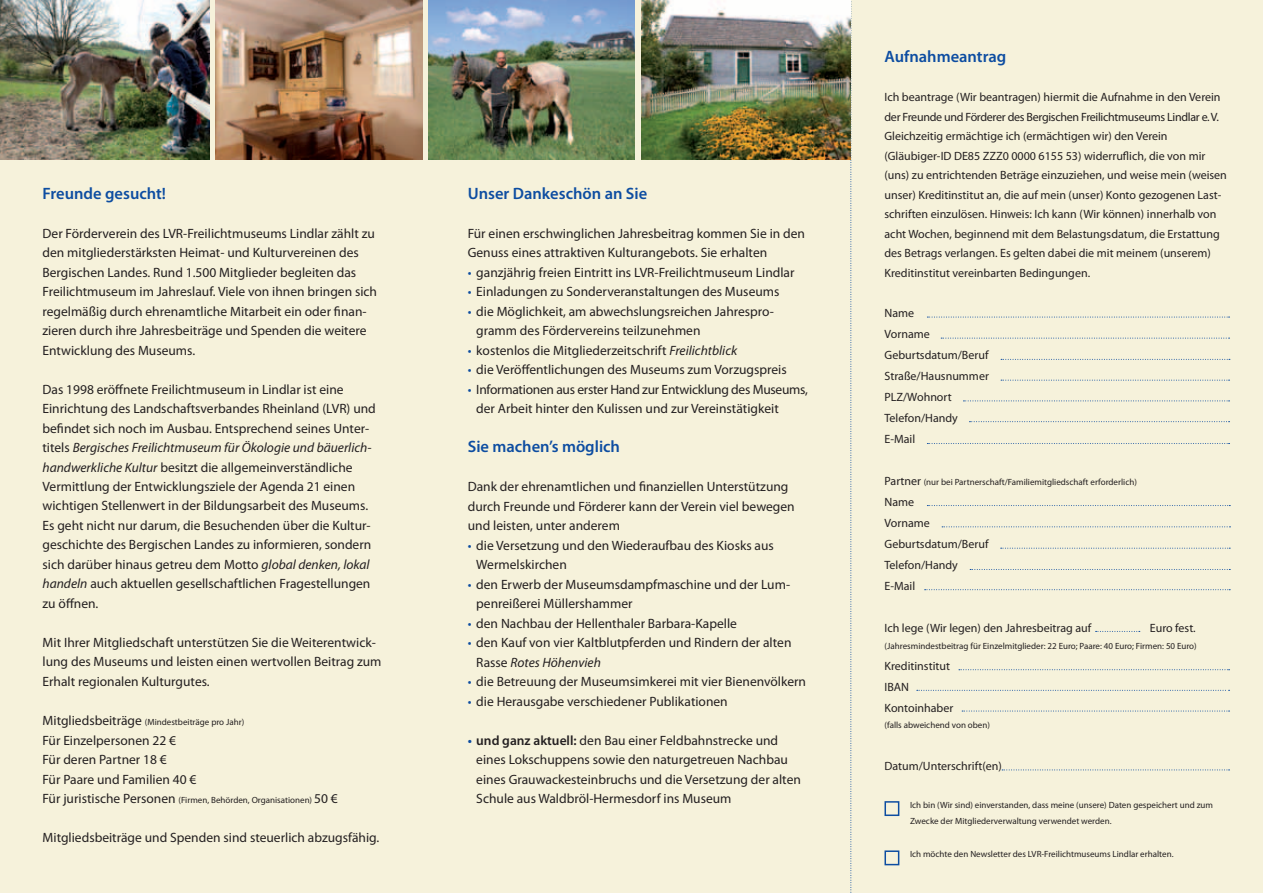
<style>
.page{position:relative;width:1263px;height:893px;background:#f6f2db}
.page>*{position:absolute;margin:0;border:0;box-sizing:border-box;transform-origin:0 0}
.t1{font:600 16.5px "Myriad Pro";color:#0d4da1}
.t2{font:13.5px/19.5px "Myriad Pro";color:#231f20}
.t3{font:12px/21px "Myriad Pro";color:#231f20}
.t4{font:9px/16.5px "Myriad Pro";color:#231f20}
.s1{font-style:italic}
.s2{font-size:13.5px}
.s3{color:#0d4da1}
.s4{font-weight:600;color:#0d4da1}
.s5{font-weight:600}
.s6{font-size:12px}
</style>
<div class="page">
<div style="left:884px;top:801px;width:15px;height:15px;border:2px solid #0d4da1"></div>
<div style="left:884px;top:850px;width:15px;height:15px;border:2px solid #0d4da1"></div>
<svg style="left:1095px;top:631px;width:45px;height:1px"></svg>
<svg style="left:927px;top:317px;width:302px;height:1px"></svg>
<svg style="left:941px;top:338px;width:288px;height:1px"></svg>
<svg style="left:1001px;top:359px;width:229px;height:1px"></svg>
<svg style="left:1001px;top:380px;width:228px;height:1px"></svg>
<svg style="left:963px;top:401px;width:266px;height:1px"></svg>
<svg style="left:970px;top:569px;width:260px;height:1px"></svg>
<svg style="left:925px;top:589px;width:305px;height:1px"></svg>
<svg style="left:927px;top:505px;width:303px;height:1px"></svg>
<svg style="left:942px;top:526px;width:288px;height:1px"></svg>
<svg style="left:1001px;top:548px;width:229px;height:1px"></svg>
<svg style="left:962px;top:711px;width:267px;height:1px"></svg>
<svg style="left:1002px;top:769px;width:227px;height:1px"></svg>
<svg style="left:959px;top:669px;width:270px;height:1px"></svg>
<svg style="left:917px;top:690px;width:312px;height:1px"></svg>
<svg style="left:969px;top:421px;width:260px;height:1px"></svg>
<svg style="left:927px;top:443px;width:302px;height:1px"></svg>
<svg style="left:850px;top:0;width:2px;height:893px"></svg>
<img style="left:216px;top:0;width:206px;height:160px">
<img style="left:428px;top:0;width:207px;height:160px">
<img style="left:641px;top:0;width:209px;height:160px">
<img style="left:0;top:0;width:209px;height:160px">
<p class="t1" style="left:43px;top:182px;width:125px">Freunde gesucht!</p>
<p class="t2" style="left:43px;top:223px;width:336px">Der Förderverein des LVR-Freilichtmuseums Lindlar zählt zu den mitgliederstärksten Heimat- und Kulturvereinen des Bergischen Landes. Rund 1.500 Mitglieder begleiten das Freilichtmuseum im Jahreslauf. Viele von ihnen bringen sich regelmäßig durch ehrenamtliche Mitarbeit ein oder finan&shy;zieren durch ihre Jahresbeiträge und Spenden die weitere Entwicklung des Museums.</p>
<p class="t2" style="left:43px;top:379px;width:335px">Das 1998 eröffnete Freilichtmuseum in Lindlar ist eine Einrichtung des Landschaftsverbandes Rheinland (LVR) und befindet sich noch im Ausbau. Entsprechend seines Unter&shy;titels <span class="s1">Bergisches Freilichtmuseum für Ökologie und bäuerlich&shy;handwerkliche Kultur</span> besitzt die allgemeinverständliche Vermittlung der Entwicklungsziele der Agenda 21 einen wichtigen Stellenwert in der Bildungsarbeit des Museums.<br>Es geht nicht nur darum, die Besuchenden über die Kultur&shy;geschichte des Bergischen Landes zu informieren, sondern sich darüber hinaus getreu dem Motto <span class="s1">global denken, lokal handeln</span> auch aktuellen gesellschaftlichen Fragestellungen zu öffnen.</p>
<p class="t2" style="left:43px;top:632px;width:341px">Mit Ihrer Mitgliedschaft unterstützen Sie die Weiterentwick&shy;lung des Museums und leisten einen wertvollen Beitrag zum<br>Erhalt regionalen Kulturgutes.</p>
<p class="t4" style="left:43px;top:714px;width:203px"><span class="s2">Mitgliedsbeiträge</span> (Mindestbeiträge pro Jahr)</p>
<p class="t2" style="left:43px;top:730px;width:155px">Für Einzelpersonen 22 €<br>Für deren Partner 18 €<br>Für Paare und Familien 40 €</p>
<p class="t4" style="left:43px;top:792px;width:297px"><span class="s2">Für juristische Personen</span> (Firmen, Behörden, Organisationen) <span class="s2">50 €</span></p>
<p class="t2" style="left:43px;top:828px;width:338px">Mitgliedsbeiträge und Spenden sind steuerlich abzugsfähig.</p>
<p class="t1" style="left:468px;top:182px;width:181px">Unser Dankeschön an Sie</p>
<p class="t2" style="left:468px;top:223px;width:339px">Für einen erschwinglichen Jahresbeitrag kommen Sie in den<br>Genuss eines attraktiven Kulturangebots. Sie erhalten</p>
<p class="t2" style="left:468px;top:262px;width:328px"><span class="s3">•</span> ganzjährig freien Eintritt ins LVR-Freilichtmuseum Lindlar</p>
<p class="t2" style="left:468px;top:282px;width:313px"><span class="s3">•</span> Einladungen zu Sonderveranstaltungen des Museums</p>
<p class="t2" style="left:476px;top:301px;width:299px;text-indent:-9px"><span class="s3">•</span> die Möglichkeit, am abwechslungsreichen Jahrespro&shy;gramm des Fördervereins teilzunehmen</p>
<p class="t2" style="left:468px;top:340px;width:271px"><span class="s3">•</span> kostenlos die Mitgliederzeitschrift <span class="s1">Freilichtblick</span></p>
<p class="t2" style="left:468px;top:359px;width:320px"><span class="s3">•</span> die Veröffentlichungen des Museums zum Vorzugspreis</p>
<p class="t2" style="left:476px;top:379px;width:333px;text-indent:-9px"><span class="s3">•</span> Informationen aus erster Hand zur Entwicklung des Museums, der Arbeit hinter den Kulissen und zur Vereinstätigkeit</p>
<p class="t1" style="left:468px;top:436px;width:154px">Sie machen’s möglich</p>
<p class="t2" style="left:468px;top:477px;width:328px">Dank der ehrenamtlichen und finanziellen Unterstützung durch Freunde und Förderer kann der Verein viel bewegen und leisten, unter anderem</p>
<p class="t2" style="left:476px;top:535px;width:299px;text-indent:-9px"><span class="s3">•</span> die Versetzung und den Wiederaufbau des Kiosks aus<br>Wermelskirchen</p>
<p class="t2" style="left:476px;top:574px;width:315px;text-indent:-9px"><span class="s3">•</span> den Erwerb der Museumsdampfmaschine und der Lum&shy;penreißerei Müllershammer</p>
<p class="t2" style="left:468px;top:613px;width:271px"><span class="s3">•</span> den Nachbau der Hellenthaler Barbara-Kapelle</p>
<p class="t2" style="left:476px;top:632px;width:317px;text-indent:-9px"><span class="s3">•</span> den Kauf von vier Kaltblutpferden und Rindern der alten<br>Rasse <span class="s1">Rotes Höhenvieh</span></p>
<p class="t2" style="left:468px;top:671px;width:340px"><span class="s3">•</span> die Betreuung der Museumsimkerei mit vier Bienenvölkern</p>
<p class="t2" style="left:468px;top:691px;width:261px"><span class="s3">•</span> die Herausgabe verschiedener Publikationen</p>
<p class="t2" style="left:476px;top:730px;width:326px;text-indent:-9px"><span class="s4">•</span> <span class="s5">und ganz aktuell:</span> den Bau einer Feldbahnstrecke und eines Lokschuppens sowie den naturgetreuen Nachbau eines Grauwackesteinbruchs und die Versetzung der alten Schule aus Waldbröl-Hermesdorf ins Museum</p>
<p class="t1" style="left:884px;top:46px;width:123px">Aufnahmeantrag</p>
<p class="t3" style="left:884px;top:87px;width:344px;line-height:19.5px">Ich beantrage (Wir beantragen) hiermit die Aufnahme in den Verein der Freunde und Förderer des Bergischen Freilichtmuseums Lindlar e.V.<br>Gleichzeitig ermächtige ich (ermächtigen wir) den Verein (Gläubiger-ID DE85 ZZZ0 0000 6155 53) widerruflich, die von mir (uns) zu entrichtenden Beträge einzuziehen, und weise mein (weisen unser) Kreditinstitut an, die auf mein (unser) Konto gezogenen Last&shy;schriften einzulösen. Hinweis: Ich kann (Wir können) innerhalb von acht Wochen, beginnend mit dem Belastungsdatum, die Erstattung des Betrags verlangen. Es gelten dabei die mit meinem (unserem)<br>Kreditinstitut vereinbarten Bedingungen.</p>
<p class="t3" style="left:884px;top:302px;width:106px">Name<br>Vorname<br>Geburtsdatum/Beruf<br>Straße/Hausnummer<br>PLZ/Wohnort<br>Telefon/Handy<br>E-Mail</p>
<p class="t4" style="left:884px;top:474px;width:254px"><span class="s6">Partner</span> (nur bei Partnerschaft/Familiemitgliedschaft erforderlich)</p>
<p class="t3" style="left:884px;top:491px;width:106px">Name<br>Vorname<br>Geburtsdatum/Beruf<br>Telefon/Handy<br>E-Mail</p>
<p class="t3" style="left:884px;top:617px;width:208px">Ich lege (Wir legen) den Jahresbeitrag auf</p>
<p class="t3" style="left:1150px;top:617px;width:47px">Euro fest.</p>
<p class="t4" style="left:884px;top:637px;width:314px">(Jahresmindestbeitrag für Einzelmitglieder: 22 Euro; Paare: 40 Euro; Firmen: 50 Euro)</p>
<p class="t3" style="left:884px;top:655px;width:70px">Kreditinstitut<br>IBAN<br>Kontoinhaber</p>
<p class="t4" style="left:884px;top:717px;width:107px">(falls abweichend von oben)</p>
<p class="t3" style="left:884px;top:755px;width:119px">Datum/Unterschrift(en)</p>
<p class="t4" style="left:910px;top:796px;width:304px">Ich bin (Wir sind) einverstanden, dass meine (unsere) Daten gespeichert und zum<br>Zwecke der Mitgliederverwaltung verwendet werden.</p>
<p class="t4" style="left:910px;top:846px;width:265px">Ich möchte den Newsletter des LVR-Freilichtmuseums Lindlar erhalten.</p>
</div>
